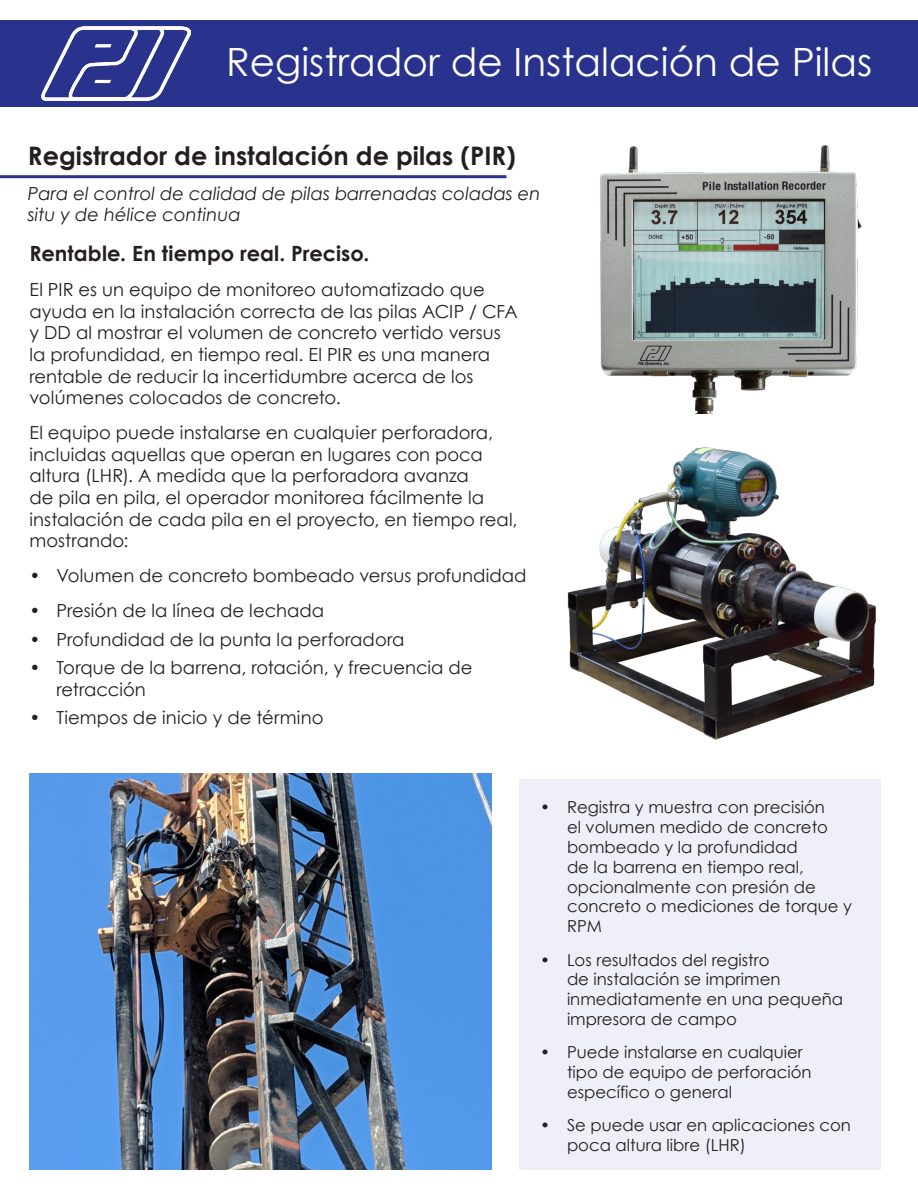
<style>
.page{position:relative;width:918px;height:1188px;background:#fff}
.page>*{position:absolute;margin:0;border:0;box-sizing:border-box;transform-origin:0 0}
.t1{font:39px "Century Gothic";color:#fff}
.t2{font:700 25.5px "Century Gothic";color:#231f20}
.t3{font:700 21px "Century Gothic";color:#231f20}
.t4{font:18px/21.6px "Century Gothic";letter-spacing:.005em;color:#231f20}
.t5{font:italic 18px/21.6px "Century Gothic";color:#231f20}
.t6{font:16.5px/19.8px "Century Gothic";color:#231f20}
</style>
<div class="page">
<div style="left:0;top:21px;width:918px;height:86px;background:#29338e"></div>
<img style="left:41px;top:26px;width:149px;height:74px">
<img style="left:600px;top:145px;width:262px;height:268px">
<img style="left:567px;top:447px;width:309px;height:293px">
<hr style="left:0;top:175px;width:507px;height:3px;background:#29338e">
<img style="left:29px;top:773px;width:462px;height:397px">
<div style="left:519px;top:780px;width:362px;height:390px;background:#efeff7"></div>
<p class="t1" style="left:226px;top:34px;width:647px">Registrador de Instalación de Pilas</p>
<p class="t2" style="left:28px;top:136px;width:490px">Registrador de instalación de pilas (PIR)</p>
<p class="t5" style="left:28px;top:182px;width:514px">Para el control de calidad de pilas barrenadas coladas en situ y de hélice continua</p>
<p class="t3" style="left:29px;top:237px;width:341px">Rentable. En tiempo real. Preciso.</p>
<p class="t4" style="left:29px;top:279px;width:490px">El PIR es un equipo de monitoreo automatizado que ayuda en la instalación correcta de las pilas ACIP / CFA y DD al mostrar el volumen de concreto vertido versus la profundidad, en tiempo real. El PIR es una manera rentable de reducir la incertidumbre acerca de los volúmenes colocados de concreto.</p>
<p class="t4" style="left:29px;top:422px;width:490px">El equipo puede instalarse en cualquier perforadora, incluidas aquellas que operan en lugares con poca altura (LHR). A medida que la perforadora avanza<br>de pila en pila, el operador monitorea fácilmente la instalación de cada pila en el proyecto, en tiempo real, mostrando:</p>
<p class="t4" style="left:29px;top:565px;width:499px">• Volumen de concreto bombeado versus profundidad</p>
<p class="t4" style="left:29px;top:600px;width:296px">• Presión de la línea de lechada</p>
<p class="t4" style="left:29px;top:628px;width:377px">• Profundidad de la punta la perforadora</p>
<p class="t4" style="left:56px;top:657px;width:418px;text-indent:-27px">• Torque de la barrena, rotación, y frecuencia de retracción</p>
<p class="t4" style="left:29px;top:707px;width:296px">• Tiempos de inicio y de término</p>
<p class="t6" style="left:567px;top:797px;width:287px;text-indent:-27px">• Registra y muestra con precisión<br>el volumen medido de concreto bombeado y la profundidad<br>de la barrena en tiempo real, opcionalmente con presión de concreto o mediciones de torque y<br>RPM</p>
<p class="t6" style="left:567px;top:949px;width:278px;text-indent:-27px">• Los resultados del registro<br>de instalación se imprimen inmediatamente en una pequeña impresora de campo</p>
<p class="t6" style="left:567px;top:1042px;width:246px;text-indent:-27px">• Puede instalarse en cualquier tipo de equipo de perforación específico o general</p>
<p class="t6" style="left:567px;top:1115px;width:285px;text-indent:-27px">• Se puede usar en aplicaciones con poca altura libre (LHR)</p>
</div>
